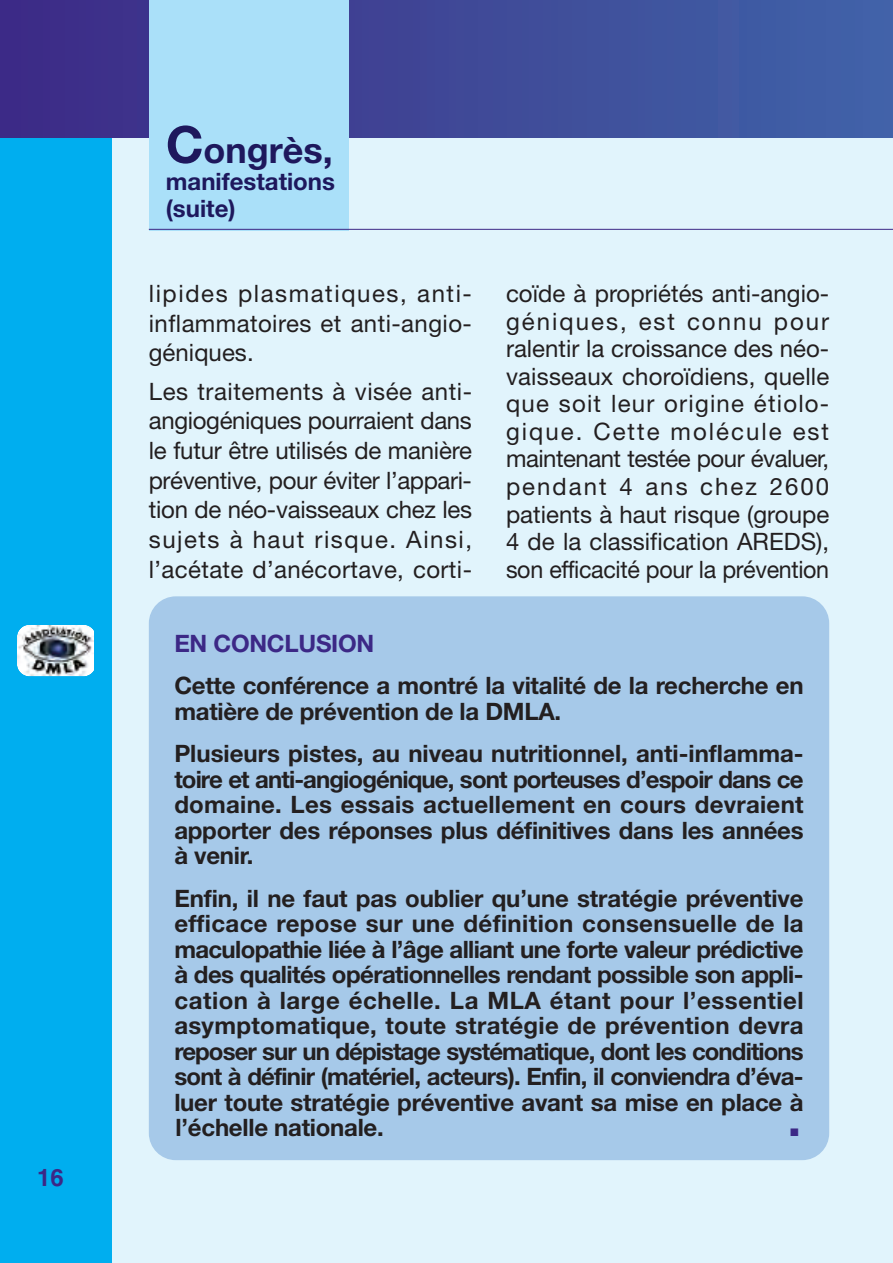
<style>
.page{position:relative;width:893px;height:1263px;background:#fff}
.page>*{position:absolute;margin:0;border:0;box-sizing:border-box;transform-origin:0 0}
.t1{font:700 36px "Helvetica Neue";color:#1e185d}
.t2{font:700 24px/25.5px "Helvetica Neue";letter-spacing:-.01em;color:#231f20;text-align:justify}
.t3{font:24px/27.6px "Helvetica Neue";letter-spacing:.015em;color:#231f20;text-align:justify}
.t4{font:700 24px/27px "Helvetica Neue";color:#1e185d}
.t5{font:700 24px "Helvetica Neue";letter-spacing:-.01em;color:#3c2886}
.t6{font:700 24px "Helvetica";color:#3c2886}
.t7{font:10.5px "Monotype Sorts";color:#3c2886}
.s1{font-size:51px}
</style>
<div class="page">
<div style="left:103px;top:135px;width:790px;height:1128px;background:#e1f4fc"></div>
<div style="left:0;top:1px;width:106px;height:1262px;background:#00aeef"></div>
<div style="left:95px;top:1px;width:16px;height:1262px;background:#00aeef"></div>
<svg style="left:0;top:0;width:893px;height:138px;background:#3f4a99"></svg>
<div style="left:149px;top:0;width:200px;height:230px;background:#aae0f9"></div>
<img style="left:17px;top:625px;width:77px;height:51px">
<div style="left:149px;top:596px;width:680px;height:564px;background:#a6c9e9;border-radius:27px"></div>
<hr style="left:149px;top:229px;width:744px;height:1px;background:#3c2886">
<p class="t6" style="left:37px;top:1169px;width:28px">16</p>
<h1 class="t1" style="left:166px;top:137px;width:169px"><span class="s1">C</span>ongrès,</h1>
<p class="t4" style="left:166px;top:170px;width:171px">manifestations (suite)</p>
<p class="t3" style="left:149px;top:281px;width:325px;line-height:29.7px">lipides plasmatiques, anti&shy;inflammatoires et anti-angio&shy;géniques.</p>
<p class="t3" style="left:149px;top:379px;width:325px;line-height:29.7px">Les traitements à visée anti&shy;angiogéniques pourraient dans le futur être utilisés de manière préventive, pour éviter l’appari&shy;tion de néo-vaisseaux chez les sujets à haut risque. Ainsi, l’acétate d’anécortave, corti-</p>
<p class="t3" style="left:506px;top:282px;width:325px">coïde à propriétés anti-angio&shy;géniques, est connu pour ralentir la croissance des néo&shy;vaisseaux choroïdiens, quelle que soit leur origine étiolo&shy;gique. Cette molécule est maintenant testée pour évaluer, pendant 4 ans chez 2600 patients à haut risque (groupe 4 de la classification AREDS), son efficacité pour la prévention</p>
<p class="t5" style="left:174px;top:634px;width:201px">EN CONCLUSION</p>
<p class="t2" style="left:174px;top:675px;width:631px">Cette conférence a montré la vitalité de la recherche en matière de prévention de la DMLA.</p>
<p class="t2" style="left:174px;top:743px;width:631px">Plusieurs pistes, au niveau nutritionnel, anti-inflamma&shy;toire et anti-angiogénique, sont porteuses d’espoir dans ce domaine. Les essais actuellement en cours devraient apporter des réponses plus définitives dans les années à venir.</p>
<p class="t2" style="left:174px;top:887px;width:631px">Enfin, il ne faut pas oublier qu’une stratégie préventive efficace repose sur une définition consensuelle de la maculopathie liée à l’âge alliant une forte valeur prédictive à des qualités opérationnelles rendant possible son appli&shy;cation à large échelle. La MLA étant pour l’essentiel asymptomatique, toute stratégie de prévention devra reposer sur un dépistage systématique, dont les conditions sont à définir (matériel, acteurs). Enfin, il conviendra d’éva&shy;luer toute stratégie préventive avant sa mise en place à l’échelle nationale.</p>
<p class="t7" style="left:791px;top:1126px;width:9px">■</p>
</div>
